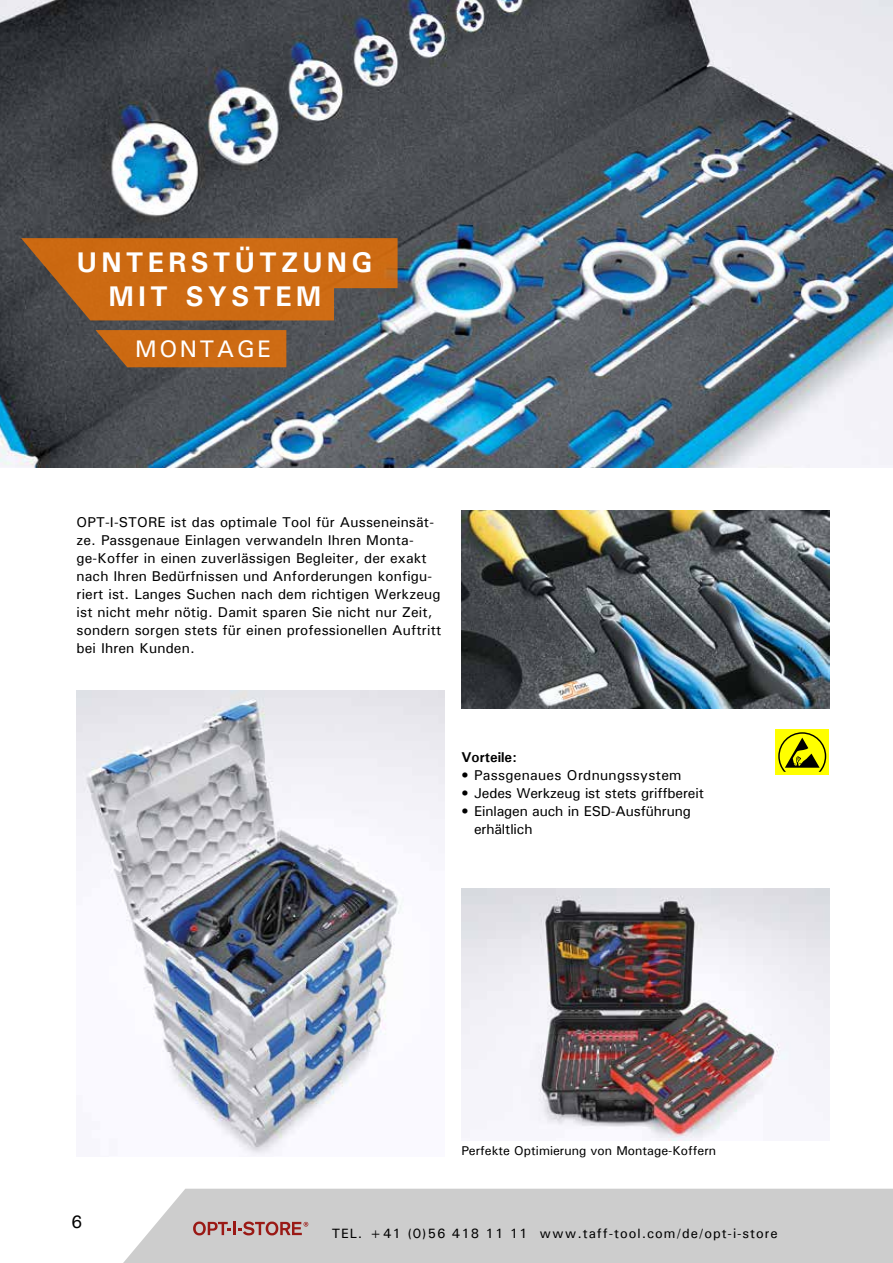
<style>
.page{position:relative;width:893px;height:1263px;background:#fff}
.page>*{position:absolute;margin:0;border:0;box-sizing:border-box;transform-origin:0 0}
.t1{font:700 28.5px/34.2px "Univers";letter-spacing:.14em;color:#fff}
.t2{font:500 24px "Univers";letter-spacing:.1em;color:#fff}
.t3{font:500 18px "Univers";color:#000}
.t4{font:500 14.25px/18px "Univers";letter-spacing:.01em;color:#000}
.t5{font:500 14.25px/18px "Univers";letter-spacing:-.01em;color:#000}
.t6{font:700 14.25px "Univers";color:#000}
.t7{font:500 13.5px "Univers";letter-spacing:.07em;color:#000}
.t8{font:500 12.75px "Univers";color:#000}
</style>
<div class="page">
<div style="left:123px;top:1189px;width:770px;height:74px;background:#cdcdcd"></div>
<svg style="left:193px;top:1221px;width:115px;height:14px"></svg>
<img style="left:0;top:0;width:893px;height:468px">
<img style="left:461px;top:511px;width:368px;height:198px">
<img style="left:77px;top:691px;width:367px;height:465px">
<img style="left:461px;top:889px;width:368px;height:252px">
<svg style="left:21px;top:238px;width:377px;height:82px"></svg>
<svg style="left:96px;top:330px;width:190px;height:37px"></svg>
<div style="left:775px;top:729px;width:54px;height:45px;background:#ff0"></div>
<svg style="left:778px;top:732px;width:48px;height:40px"></svg>
<h1 class="t1" style="left:108px;top:244px;width:265px;text-indent:-31px">UNTERSTÜTZUNG<br>MIT SYSTEM</h1>
<h2 class="t2" style="left:135px;top:333px;width:137px">MONTAGE</h2>
<p class="t4" style="left:77px;top:513px;width:366px">OPT-I-STORE ist das optimale Tool für Ausseneinsät&shy;ze. Passgenaue Einlagen verwandeln Ihren Monta&shy;ge-Koffer in einen zuverlässigen Begleiter, der exakt nach Ihren Bedürfnissen und Anforderungen konfigu&shy;riert ist. Langes Suchen nach dem richtigen Werkzeug ist nicht mehr nötig. Damit sparen Sie nicht nur Zeit, sondern sorgen stets für einen professionellen Auftritt bei Ihren Kunden.</p>
<p class="t6" style="left:461px;top:748px;width:57px">Vorteile:</p>
<p class="t4" style="left:461px;top:765px;width:222px">• Passgenaues Ordnungssystem</p>
<p class="t5" style="left:461px;top:783px;width:244px">• Jedes Werkzeug ist stets griffbereit</p>
<p class="t5" style="left:474px;top:801px;width:218px;text-indent:-13px">• Einlagen auch in ESD-Ausführung erhältlich</p>
<p class="t8" style="left:461px;top:1142px;width:256px">Perfekte Optimierung von Montage-Koffern</p>
<p class="t3" style="left:71px;top:1210px;width:13px">6</p>
<p class="t7" style="left:332px;top:1224px;width:448px">TEL. +41 (0)56 418 11 11 www.taff-tool.com/de/opt-i-store</p>
</div>
